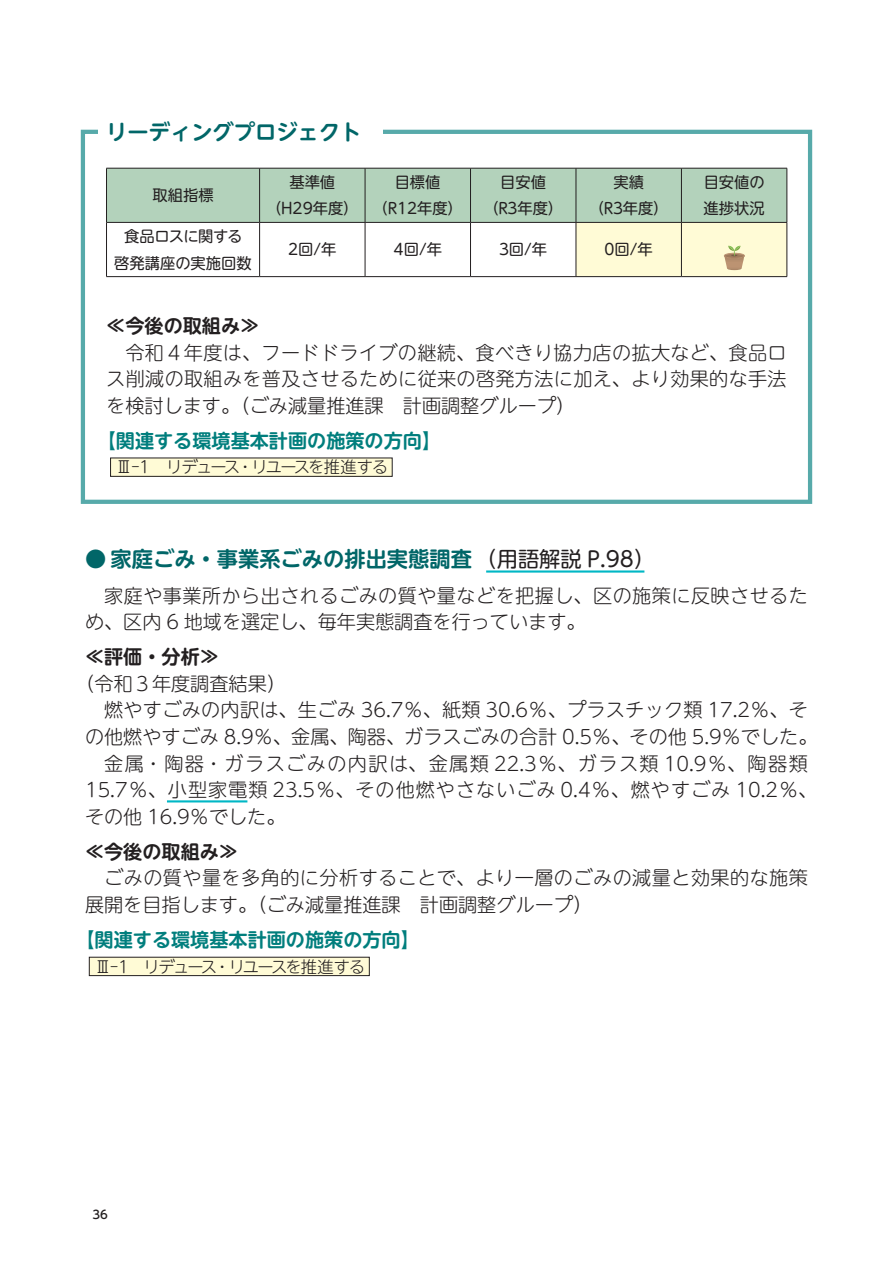
<style>
.page{position:relative;width:893px;height:1263px;background:#fff}
.page>*{position:absolute;margin:0;border:0;box-sizing:border-box;transform-origin:0 0}
.t1{font:700 21.3px "UD Shin M Go Pro De";color:#016668}
.t2{font:300 19.2px/26.5px "UD Shin M Go Pro";letter-spacing:.015em;color:#231f20}
.t3{font:300 19.2px "UD Shin M Go Pro";letter-spacing:.05em;color:#231f20}
.t4{font:300 19.2px "UD Shin M Go Pro";letter-spacing:.075em;color:#231f20}
.t5{font:700 19.2px "UD Shin M Go Pro De";color:#007e7d}
.t6{font:700 19.2px "UD Shin M Go Pro De";color:#231f20}
.t7{font:300 16.2px "UD Shin M Go Pro";letter-spacing:-.095em;color:#231f20}
.t8{font:15.3px/26.5px "UD Shin M Go Pro";color:#231f20;text-align:center}
.t9{font:500 11.7px "UD Shin M Go Pro";color:#231f20}
.s1{font-family:"UD Shin M Go Pro";font-weight:400;color:#231f20}
</style>
<div class="page">
<div style="left:81px;top:130px;width:731px;height:374px;border:4px solid #57aaaa"></div>
<div style="left:98px;top:116px;width:285px;height:36px;background:#fff"></div>
<div style="left:111px;top:458px;width:281px;height:18px;background:#fffbd6"></div>
<div style="left:110px;top:458px;width:282px;height:19px;border:1px solid #231f20"></div>
<hr style="left:106px;top:168px;width:1px;height:54px;background:#231f20">
<hr style="left:787px;top:168px;width:1px;height:54px;background:#231f20">
<hr style="left:106px;top:222px;width:154px;height:1px;background:#231f20">
<hr style="left:106px;top:223px;width:1px;height:53px;background:#231f20">
<hr style="left:787px;top:223px;width:1px;height:53px;background:#231f20">
<hr style="left:106px;top:276px;width:154px;height:1px;background:#231f20">
<svg style="left:107px;top:168px;width:680px;height:109px"></svg>
<hr style="left:486px;top:570px;width:158px;height:3px;background:#00b7c5">
<hr style="left:167px;top:800px;width:80px;height:2px;background:#00b7c5">
<div style="left:89px;top:957px;width:280px;height:18px;background:#fffbd6"></div>
<div style="left:89px;top:957px;width:281px;height:19px;border:1px solid #231f20"></div>
<p class="t1" style="left:106px;top:114px;width:257px">リーディングプロジェクト</p>
<p class="t8" style="left:152px;top:181px;width:63px">取組指標</p>
<p class="t8" style="left:114px;top:222px;width:139px">食品ロスに関する啓発講座の実施回数</p>
<p class="t8" style="left:266px;top:168px;width:93px">基準値（H29年度）</p>
<p class="t8" style="left:373px;top:168px;width:91px">目標値（R12年度）</p>
<p class="t8" style="left:484px;top:168px;width:81px">目安値<br>（R３年度）</p>
<p class="t8" style="left:589px;top:168px;width:81px">実績<br>（R３年度）</p>
<p class="t8" style="left:703px;top:168px;width:63px;text-align:left">目安値の進捗状況</p>
<p class="t8" style="left:288px;top:235px;width:50px">2回/年</p>
<p class="t8" style="left:394px;top:235px;width:50px">4回/年</p>
<p class="t8" style="left:496px;top:235px;width:52px">３回/年</p>
<p class="t8" style="left:602px;top:235px;width:52px">０回/年</p>
<p class="t6" style="left:106px;top:310px;width:155px">≪今後の取組み≫</p>
<p class="t2" style="left:106px;top:338px;width:682px;text-align:justify;text-indent:19px">令和４年度は、フードドライブの継続、食べきり協力店の拡大など、食品ロス削減の取組みを普及させるために従来の啓発方法に加え、より効果的な手法を検討します。（ごみ減量推進課　計画調整グループ）</p>
<p class="t5" style="left:97px;top:425px;width:346px">【関連する環境基本計画の施策の方向】</p>
<p class="t7" style="left:116px;top:454px;width:273px">Ⅲ-1　リデュース・リユースを推進する</p>
<p class="t1" style="left:85px;top:542px;width:571px">● 家庭ごみ・事業系ごみの排出実態調査<span class="s1">（用語解説 P.98）</span></p>
<p class="t2" style="left:85px;top:581px;width:724px;text-indent:19px">家庭や事業所から出されるごみの質や量などを把握し、区の施策に反映させるため、区内 6 地域を選定し、毎年実態調査を行っています。</p>
<p class="t6" style="left:85px;top:641px;width:135px">≪評価・分析≫</p>
<p class="t2" style="left:75px;top:669px;width:212px">（令和３年度調査結果）</p>
<p class="t2" style="left:104px;top:696px;width:705px">燃やすごみの内訳は、生ごみ 36.7％、紙類 30.6％、プラスチック類 17.2％、そ</p>
<p class="t2" style="left:85px;top:722px;width:734px">の他燃やすごみ 8.9％、金属、陶器、ガラスごみの合計 0.5％、その他 5.9％でした。</p>
<p class="t4" style="left:104px;top:748px;width:705px">金属・陶器・ガラスごみの内訳は、金属類 22.3％、ガラス類 10.9％、陶器類</p>
<p class="t3" style="left:85px;top:774px;width:734px">15.7％、小型家電類 23.5％、その他燃やさないごみ 0.4％、燃やすごみ 10.2％、</p>
<p class="t2" style="left:85px;top:802px;width:202px">その他 16.9％でした。</p>
<p class="t6" style="left:85px;top:836px;width:155px">≪今後の取組み≫</p>
<p class="t2" style="left:85px;top:864px;width:724px;text-indent:19px">ごみの質や量を多角的に分析することで、より一層のごみの減量と効果的な施策展開を目指します。（ごみ減量推進課　計画調整グループ）</p>
<p class="t5" style="left:75px;top:924px;width:346px">【関連する環境基本計画の施策の方向】</p>
<p class="t7" style="left:95px;top:953px;width:272px">Ⅲ-1　リデュース・リユースを推進する</p>
<p class="t9" style="left:92px;top:1205px;width:17px">36</p>
</div>
